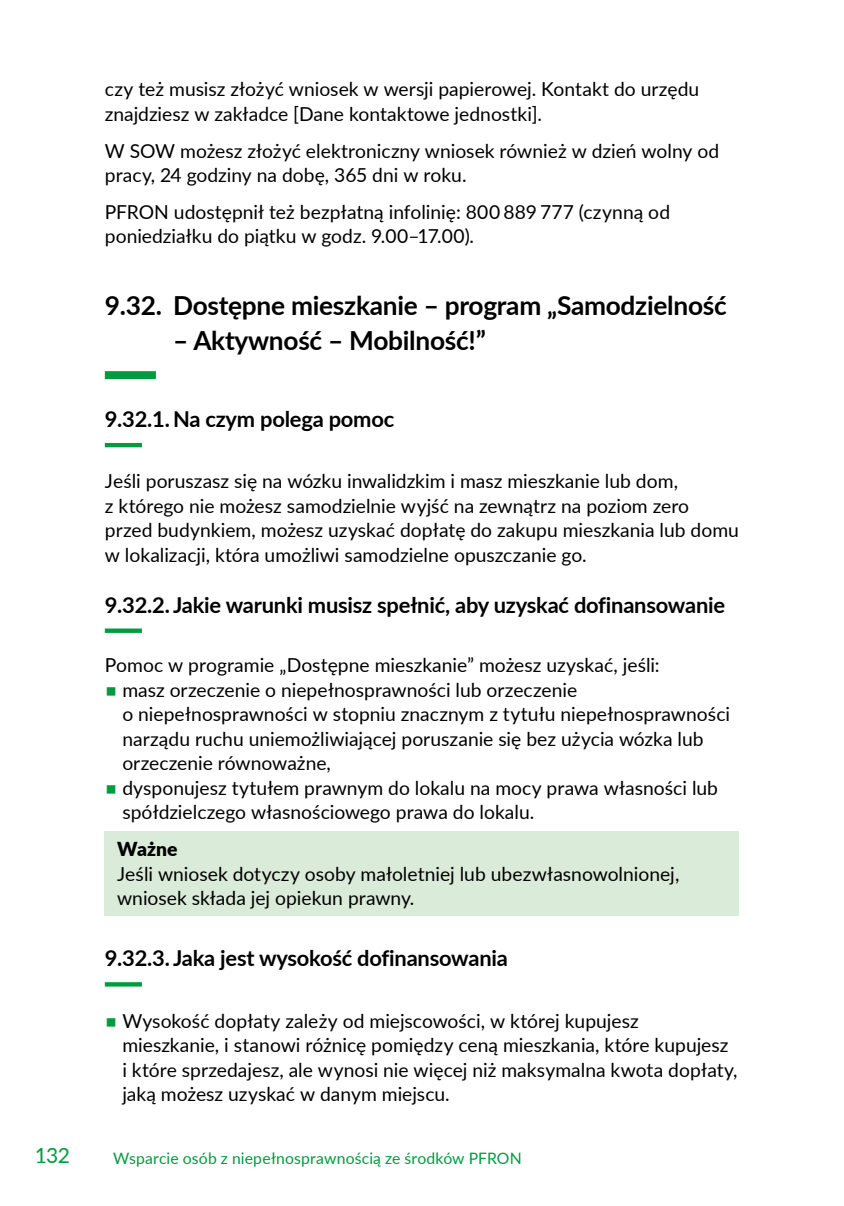
<style>
.page{position:relative;width:844px;height:1206px;background:#fff}
.page>*{position:absolute;margin:0;border:0;box-sizing:border-box;transform-origin:0 0}
.t1{font:700 26.25px "Lato";letter-spacing:-.01em;color:#000}
.t2{font:700 21.88px "Lato";letter-spacing:-.01em;color:#000}
.t3{font:21px "Lato";color:#009b3e}
.t4{font:19.25px/24.5px "Lato";color:#000}
.t5{font:900 19.25px "Lato";letter-spacing:.005em;color:#000}
.t6{font:15.75px "Lato";letter-spacing:.01em;color:#009b3e}
.s1{font-size:31.5px;color:#009b3e}
</style>
<div class="page">
<div style="left:105px;top:371px;width:51px;height:8px;background:#009b3e"></div>
<hr style="left:105px;top:443px;width:37px;height:4px;background:#009b3e">
<div style="left:105px;top:628px;width:37px;height:5px;background:#009b3e"></div>
<div style="left:105px;top:831px;width:634px;height:28px;background:#daebd9"></div>
<div style="left:105px;top:859px;width:634px;height:56px;background:#daebd9"></div>
<svg style="left:105px;top:982px;width:37px;height:4px"></svg>
<p class="t4" style="left:105px;top:76px;width:595px">czy też musisz złożyć wniosek w wersji papierowej. Kontakt do urzędu znajdziesz w zakładce [Dane kontaktowe jednostki].</p>
<p class="t4" style="left:105px;top:137px;width:615px">W SOW możesz złożyć elektroniczny wniosek również w dzień wolny od pracy, 24 godziny na dobę, 365 dni w roku.</p>
<p class="t4" style="left:105px;top:199px;width:566px">PFRON udostępnił też bezpłatną infolinię: 800 889 777 (czynną od poniedziałku do piątku w godz. 9.00–17.00).</p>
<h1 class="t1" style="left:105px;top:286px;width:623px">9.32. Dostępne mieszkanie – program „Samodzielność</h1>
<h1 class="t1" style="left:173px;top:321px;width:314px">– Aktywność – Mobilność!”</h1>
<p class="t2" style="left:105px;top:403px;width:291px">9.32.1. Na czym polega pomoc</p>
<p class="t4" style="left:105px;top:468px;width:635px">Jeśli poruszasz się na wózku inwalidzkim i masz mieszkanie lub dom,<br>z którego nie możesz samodzielnie wyjść na zewnątrz na poziom zero przed budynkiem, możesz uzyskać dopłatę do zakupu mieszkania lub domu w lokalizacji, która umożliwi samodzielne opuszczanie go.</p>
<p class="t2" style="left:105px;top:588px;width:621px">9.32.2. Jakie warunki musisz spełnić, aby uzyskać dofinansowanie</p>
<p class="t4" style="left:105px;top:652px;width:556px">Pomoc w programie „Dostępne mieszkanie” możesz uzyskać, jeśli:</p>
<p class="t4" style="left:122px;top:676px;width:609px;text-indent:-18px"><span class="s1">▪</span> masz orzeczenie o niepełnosprawności lub orzeczenie<br>o niepełnosprawności w stopniu znacznym z tytułu niepełnosprawności narządu ruchu uniemożliwiającej poruszanie się bez użycia wózka lub orzeczenie równoważne,</p>
<p class="t4" style="left:122px;top:774px;width:597px;text-indent:-18px"><span class="s1">▪</span> dysponujesz tytułem prawnym do lokalu na mocy prawa własności lub spółdzielczego własnościowego prawa do lokalu.</p>
<p class="t5" style="left:117px;top:834px;width:62px">Ważne</p>
<p class="t4" style="left:117px;top:860px;width:563px">Jeśli wniosek dotyczy osoby małoletniej lub ubezwłasnowolnionej, wniosek składa jej opiekun prawny.</p>
<p class="t2" style="left:105px;top:942px;width:404px">9.32.3. Jaka jest wysokość dofinansowania</p>
<p class="t4" style="left:122px;top:1007px;width:616px;text-indent:-17px"><span class="s1">▪</span> Wysokość dopłaty zależy od miejscowości, w której kupujesz mieszkanie, i stanowi różnicę pomiędzy ceną mieszkania, które kupujesz i które sprzedajesz, ale wynosi nie więcej niż maksymalna kwota dopłaty, jaką możesz uzyskać w danym miejscu.</p>
<p class="t3" style="left:35px;top:1140px;width:37px">132</p>
<p class="t6" style="left:113px;top:1146px;width:410px">Wsparcie osób z niepełnosprawnością ze środków PFRON</p>
</div>
